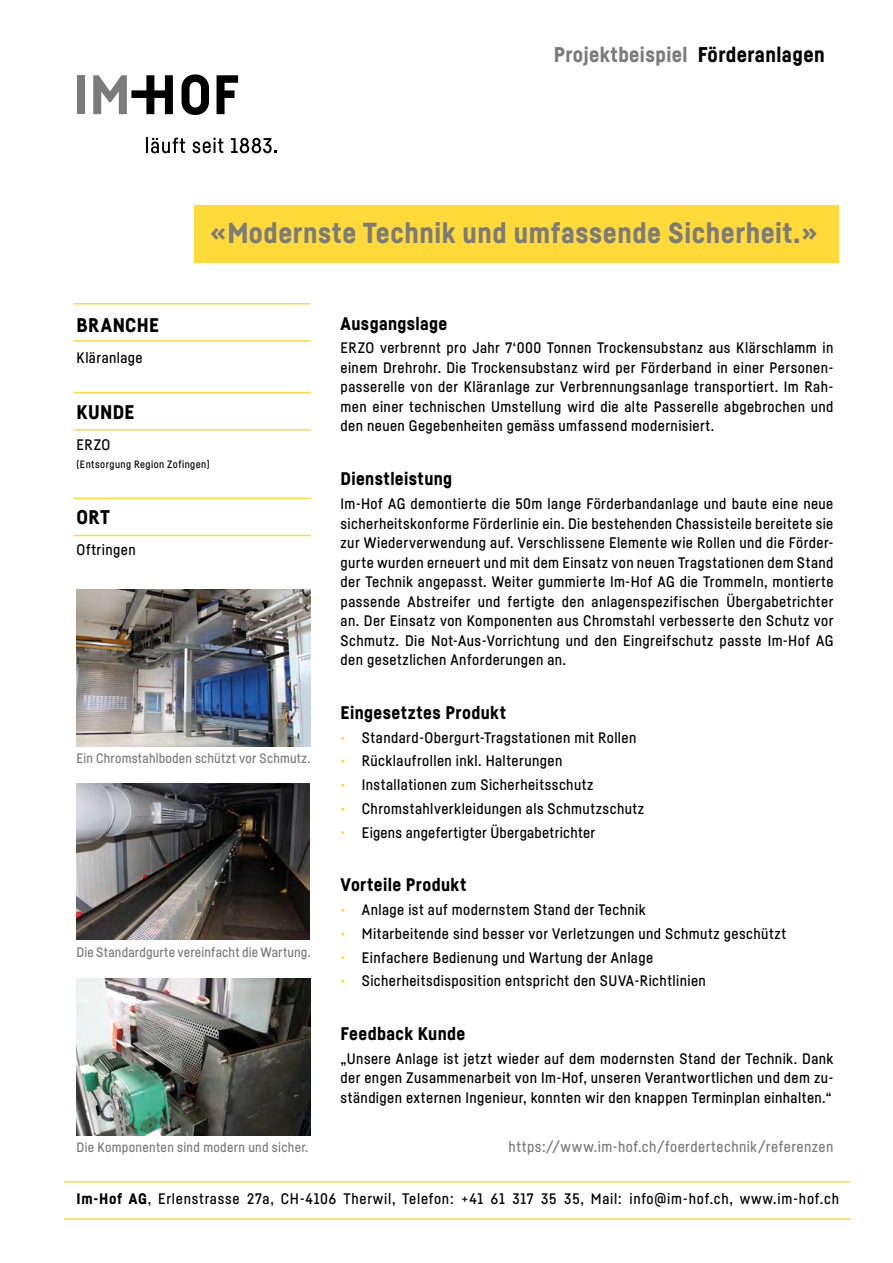
<style>
.page{position:relative;width:893px;height:1263px;background:#fff}
.page>*{position:absolute;margin:0;border:0;box-sizing:border-box;transform-origin:0 0}
.t1{font:900 28.5px "Fabrikat";letter-spacing:.02em;color:#7c7b7b}
.t2{font:900 21px "Fabrikat";letter-spacing:.02em;color:#7c7b7b}
.t3{font:900 19.5px "Fabrikat";letter-spacing:.02em;color:#000}
.t4{font:900 18px "Fabrikat";letter-spacing:.02em;color:#000}
.t5{font:500 15px/19.5px "Fabrikat";letter-spacing:.025em;color:#000;text-align:justify}
.t6{font:500 15px "Fabrikat";letter-spacing:.05em;color:#000}
.t7{font:500 15px "Fabrikat";letter-spacing:.03em;color:#7c7b7b}
.t8{font:500 13.5px "Fabrikat";letter-spacing:.015em;color:#7c7b7b}
.t9{font:500 10.5px "Fabrikat";letter-spacing:.04em;color:#000}
.s1{color:#000}
.s2{color:#ffda38}
.s3{font-weight:900}
</style>
<div class="page">
<svg style="left:146px;top:138px;width:39px;height:15px"></svg>
<svg style="left:193px;top:138px;width:30px;height:15px"></svg>
<svg style="left:231px;top:138px;width:46px;height:15px"></svg>
<div style="left:77px;top:75px;width:8px;height:39px;background:#7c7b7b"></div>
<svg style="left:182px;top:74px;width:27px;height:41px"></svg>
<svg style="left:217px;top:75px;width:21px;height:39px"></svg>
<svg style="left:93px;top:75px;width:80px;height:39px"></svg>
<hr style="left:73px;top:303px;width:238px;height:1px;background:#ffda38">
<hr style="left:73px;top:340px;width:238px;height:2px;background:#ffda38">
<hr style="left:73px;top:392px;width:238px;height:1px;background:#ffda38">
<hr style="left:73px;top:429px;width:238px;height:2px;background:#ffda38">
<hr style="left:73px;top:497px;width:238px;height:2px;background:#ffda38">
<hr style="left:73px;top:535px;width:238px;height:1px;background:#ffda38">
<hr style="left:64px;top:1181px;width:786px;height:1px;background:#ffda38">
<hr style="left:64px;top:1218px;width:786px;height:2px;background:#ffda38">
<img style="left:77px;top:783px;width:232px;height:156px">
<img style="left:77px;top:978px;width:234px;height:157px">
<img style="left:77px;top:589px;width:234px;height:157px">
<div style="left:194px;top:205px;width:645px;height:58px;background:#ffda38"></div>
<h2 class="t2" style="left:554px;top:41px;width:272px">Projektbeispiel <span class="s1">Förderanlagen</span></h2>
<h1 class="t1" style="left:211px;top:216px;width:608px">«Modernste Technik und umfassende Sicherheit.»</h1>
<h3 class="t3" style="left:77px;top:313px;width:84px">BRANCHE</h3>
<p class="t5" style="left:77px;top:348px;width:68px">Kläranlage</p>
<h3 class="t3" style="left:77px;top:400px;width:59px">KUNDE</h3>
<p class="t5" style="left:77px;top:434px;width:35px">ERZO</p>
<p class="t9" style="left:77px;top:458px;width:135px">(Entsorgung Region Zofingen)</p>
<h3 class="t3" style="left:77px;top:505px;width:35px">ORT</h3>
<p class="t5" style="left:77px;top:539px;width:61px">Oftringen</p>
<p class="t8" style="left:77px;top:750px;width:236px">Ein Chromstahlboden schützt vor Schmutz.</p>
<p class="t8" style="left:77px;top:944px;width:236px">Die Standardgurte vereinfacht die Wartung.</p>
<p class="t8" style="left:77px;top:1139px;width:233px">Die Komponenten sind modern und sicher.</p>
<p class="t4" style="left:341px;top:312px;width:108px">Ausgangslage</p>
<p class="t5" style="left:341px;top:338px;width:494px">ERZO verbrennt pro Jahr 7‘000 Tonnen Trockensubstanz aus Klärschlamm in einem Drehrohr. Die Trockensubstanz wird per Förderband in einer Personen&shy;passerelle von der Kläranlage zur Verbrennungsanlage transportiert. Im Rah&shy;men einer technischen Umstellung wird die alte Passerelle abgebrochen und den neuen Gegebenheiten gemäss umfassend modernisiert.</p>
<p class="t4" style="left:341px;top:468px;width:113px">Dienstleistung</p>
<p class="t5" style="left:341px;top:493px;width:494px">Im-Hof AG demontierte die 50m lange Förderbandanlage und baute eine neue sicherheitskonforme Förderlinie ein. Die bestehenden Chassisteile bereitete sie zur Wiederverwendung auf. Verschlissene Elemente wie Rollen und die Förder&shy;gurte wurden erneuert und mit dem Einsatz von neuen Tragstationen dem Stand der Technik angepasst. Weiter gummierte Im-Hof AG die Trommeln, montierte passende Abstreifer und fertigte den anlagenspezifischen Übergabetrichter an. Der Einsatz von Komponenten aus Chromstahl verbesserte den Schutz vor Schmutz. Die Not-Aus-Vorrichtung und den Eingreifschutz passte Im-Hof AG den gesetzlichen Anforderungen an.</p>
<p class="t4" style="left:341px;top:701px;width:167px">Eingesetztes Produkt</p>
<p class="t5" style="left:341px;top:727px;width:297px"><span class="s2">•</span> Standard-Obergurt-Tragstationen mit Rollen</p>
<p class="t5" style="left:341px;top:751px;width:223px"><span class="s2">•</span> Rücklaufrollen inkl. Halterungen</p>
<p class="t5" style="left:341px;top:774px;width:254px"><span class="s2">•</span> Installationen zum Sicherheitsschutz</p>
<p class="t5" style="left:341px;top:798px;width:305px"><span class="s2">•</span> Chromstahlverkleidungen als Schmutzschutz</p>
<p class="t5" style="left:341px;top:822px;width:256px"><span class="s2">•</span> Eigens angefertigter Übergabetrichter</p>
<p class="t4" style="left:341px;top:874px;width:127px">Vorteile Produkt</p>
<p class="t5" style="left:341px;top:900px;width:306px"><span class="s2">•</span> Anlage ist auf modernstem Stand der Technik</p>
<p class="t5" style="left:341px;top:923px;width:447px"><span class="s2">•</span> Mitarbeitende sind besser vor Verletzungen und Schmutz geschützt</p>
<p class="t5" style="left:341px;top:947px;width:314px"><span class="s2">•</span> Einfachere Bedienung und Wartung der Anlage</p>
<p class="t5" style="left:341px;top:971px;width:367px"><span class="s2">•</span> Sicherheitsdisposition entspricht den SUVA-Richtlinien</p>
<p class="t4" style="left:341px;top:1022px;width:126px">Feedback Kunde</p>
<p class="t5" style="left:341px;top:1048px;width:494px">„Unsere Anlage ist jetzt wieder auf dem modernsten Stand der Technik. Dank der engen Zusammenarbeit von Im-Hof, unseren Verantwortlichen und dem zu&shy;ständigen externen Ingenieur, konnten wir den knappen Terminplan einhalten.“</p>
<p class="t7" style="left:508px;top:1138px;width:326px">https://www.im-hof.ch/foerdertechnik/referenzen</p>
<p class="t6" style="left:77px;top:1190px;width:764px"><span class="s3">Im-Hof AG</span>, Erlenstrasse 27a, CH-4106 Therwil, Telefon: +41 61 317 35 35, Mail: info@im-hof.ch, www.im-hof.ch</p>
</div>
